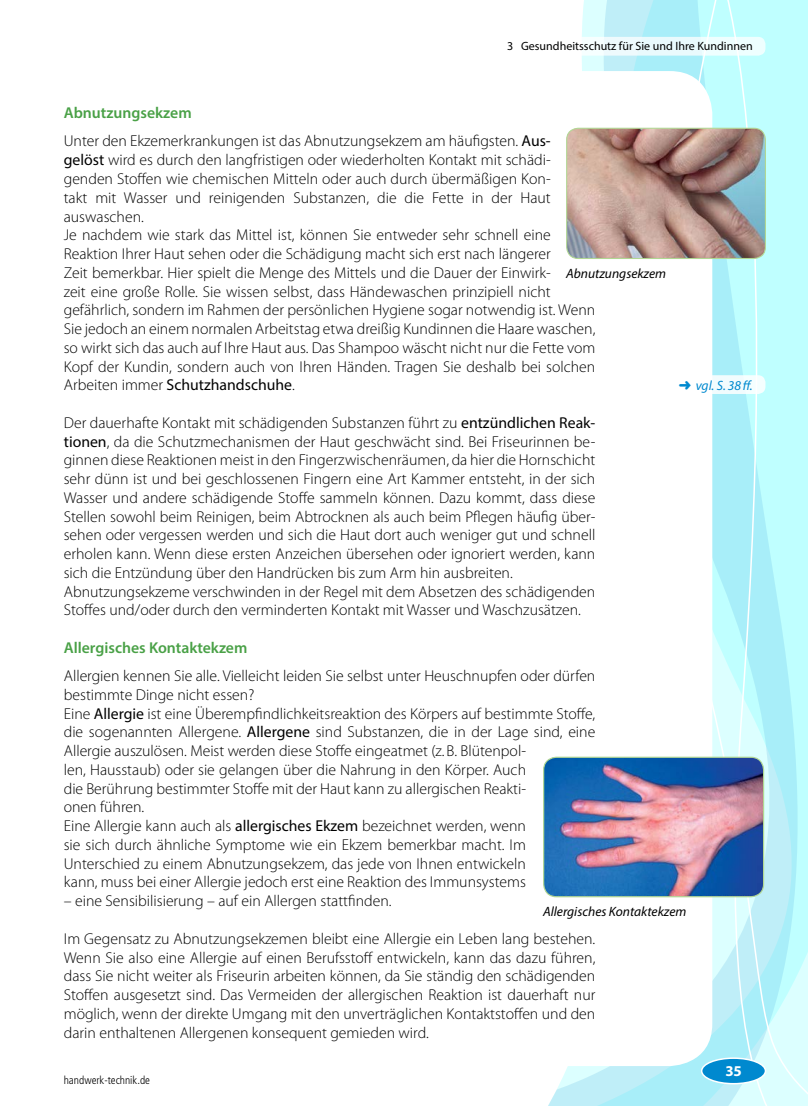
<style>
.page{position:relative;width:808px;height:1106px;background:#fff}
.page>*{position:absolute;margin:0;border:0;box-sizing:border-box;transform-origin:0 0}
._11_Grundtext{font:300 15.75px/18.8px "Myriad Pro";color:#000;text-align:justify}
._03b_Ueberschrift_4{font:600 15.75px "Myriad Pro";color:#4aa147}
.t1{font:700 15px "Myriad Pro";color:#fff}
._61_Bildunterschrift{font:italic 13.5px "Myriad Pro";color:#000}
.t2{font:italic 13.5px "Myriad Pro";color:#0089cf}
.t3{font:12px "Myriad Pro";color:#000}
.t4{font:300 condensed 11.25px "Frutiger LT Std";color:#000}
.s1{font-weight:400}
</style>
<div class="page">
<svg style="left:548px;top:0;width:67px;height:1106px"></svg>
<svg style="left:615px;top:0;width:193px;height:1106px"></svg>
<svg style="left:543px;top:71px;width:169px;height:995px"></svg>
<div style="left:702px;top:1058px;width:63px;height:25px;background:#0089cf;border-radius:50%"></div>
<div style="left:701px;top:1057px;width:65px;height:27px;border:2px solid #fff;border-radius:50%"></div>
<div style="left:295px;top:37px;width:470px;height:19px;background:linear-gradient(to right,#fff,#ecfcfe);border-radius:8px"></div>
<div style="left:614px;top:375px;width:151px;height:19px;background:linear-gradient(to right,#fff,#f3fdfe);border-radius:8px"></div>
<img style="left:567px;top:128px;width:198px;height:130px">
<div style="left:566px;top:128px;width:200px;height:131px;border:1px solid #b1d793;border-radius:12px"></div>
<img style="left:544px;top:757px;width:219px;height:139px">
<div style="left:543px;top:756px;width:221px;height:141px;border:1px solid #b1d793;border-radius:13px"></div>
<p class="t3" style="left:507px;top:39px;width:247px">3 Gesundheitsschutz für Sie und Ihre Kundinnen</p>
<p class="_03b_Ueberschrift_4" style="left:64px;top:103px;width:129px">Abnutzungsekzem</p>
<p class="_11_Grundtext" style="left:64px;top:132px;width:488px">Unter den Ekzemerkrankungen ist das Abnutzungsekzem am häufigsten. <span class="s1">Aus&shy;gelöst</span> wird es durch den langfristigen oder wiederholten Kontakt mit schädi&shy;genden Stoffen wie chemischen Mitteln oder auch durch übermäßigen Kon&shy;takt mit Wasser und reinigenden Substanzen, die die Fette in der Haut auswaschen.</p>
<p class="_11_Grundtext" style="left:64px;top:226px;width:533px;text-align:left">Je nachdem wie stark das Mittel ist, können Sie entweder sehr schnell eine Reaktion Ihrer Haut sehen oder die Schädigung macht sich erst nach längerer<br>Zeit bemerkbar. Hier spielt die Menge des Mittels und die Dauer der Einwirk-<br>zeit eine große Rolle. Sie wissen selbst, dass Händewaschen prinzipiell nicht gefährlich, sondern im Rahmen der persönlichen Hygiene sogar notwendig ist. Wenn Sie jedoch an einem normalen Arbeitstag etwa dreißig Kundinnen die Haare waschen, so wirkt sich das auch auf Ihre Haut aus. Das Shampoo wäscht nicht nur die Fette vom Kopf der Kundin, sondern auch von Ihren Händen. Tragen Sie deshalb bei solchen Arbeiten immer <span class="s1">Schutzhandschuhe</span>.</p>
<p class="_11_Grundtext" style="left:64px;top:413px;width:533px">Der dauerhafte Kontakt mit schädigenden Substanzen führt zu <span class="s1">entzündlichen Reak&shy;tionen</span>, da die Schutzmechanismen der Haut geschwächt sind. Bei Friseurinnen be&shy;ginnen diese Reaktionen meist in den Fingerzwischenräumen, da hier die Hornschicht sehr dünn ist und bei geschlossenen Fingern eine Art Kammer entsteht, in der sich Wasser und andere schädigende Stoffe sammeln können. Dazu kommt, dass diese Stellen sowohl beim Reinigen, beim Abtrocknen als auch beim Pflegen häufig über&shy;sehen oder vergessen werden und sich die Haut dort auch weniger gut und schnell erholen kann. Wenn diese ersten Anzeichen übersehen oder ignoriert werden, kann sich die Entzündung über den Handrücken bis zum Arm hin ausbreiten.</p>
<p class="_11_Grundtext" style="left:64px;top:582px;width:533px">Abnutzungsekzeme verschwinden in der Regel mit dem Absetzen des schädigenden<br>Stoffes und/oder durch den verminderten Kontakt mit Wasser und Waschzusätzen.</p>
<p class="_03b_Ueberschrift_4" style="left:64px;top:637px;width:185px">Allergisches Kontaktekzem</p>
<p class="_11_Grundtext" style="left:64px;top:666px;width:533px">Allergien kennen Sie alle. Vielleicht leiden Sie selbst unter Heuschnupfen oder dürfen bestimmte Dinge nicht essen?</p>
<p class="_11_Grundtext" style="left:64px;top:704px;width:533px;text-align:left">Eine <span class="s1">Allergie</span> ist eine Überempfindlichkeitsreaktion des Körpers auf bestimmte Stoffe, die sogenannten Allergene. <span class="s1">Allergene</span> sind Substanzen, die in der Lage sind, eine Allergie auszulösen. Meist werden diese Stoffe eingeatmet (z.B. Blütenpol-<br>len, Hausstaub) oder sie gelangen über die Nahrung in den Körper. Auch<br>die Berührung bestimmter Stoffe mit der Haut kann zu allergischen Reakti-<br>onen führen.</p>
<p class="_11_Grundtext" style="left:64px;top:816px;width:464px">Eine Allergie kann auch als <span class="s1">allergisches Ekzem</span> bezeichnet werden, wenn sie sich durch ähnliche Symptome wie ein Ekzem bemerkbar macht. Im Unterschied zu einem Abnutzungsekzem, das jede von Ihnen entwickeln kann, muss bei einer Allergie jedoch erst eine Reaktion des Immunsystems</p>
<p class="_11_Grundtext" style="left:64px;top:891px;width:329px">– eine Sensibilisierung – auf ein Allergen stattfinden.</p>
<p class="_11_Grundtext" style="left:64px;top:929px;width:533px">Im Gegensatz zu Abnutzungsekzemen bleibt eine Allergie ein Leben lang bestehen.<br>Wenn Sie also eine Allergie auf einen Berufsstoff entwickeln, kann das dazu führen, dass Sie nicht weiter als Friseurin arbeiten können, da Sie ständig den schädigenden Stoffen ausgesetzt sind. Das Vermeiden der allergischen Reaktion ist dauerhaft nur möglich, wenn der direkte Umgang mit den unverträglichen Kontaktstoffen und den darin enthaltenen Allergenen konsequent gemieden wird.</p>
<p class="_61_Bildunterschrift" style="left:566px;top:265px;width:102px">Abnutzungsekzem</p>
<p class="t2" style="left:679px;top:377px;width:75px">➜ vgl. S. 38ff.</p>
<p class="_61_Bildunterschrift" style="left:543px;top:902px;width:145px">Allergisches Kontaktekzem</p>
<p class="t4" style="left:64px;top:1074px;width:88px">handwerk-technik.de</p>
<p class="t1" style="left:725px;top:1060px;width:18px">35</p>
</div>
